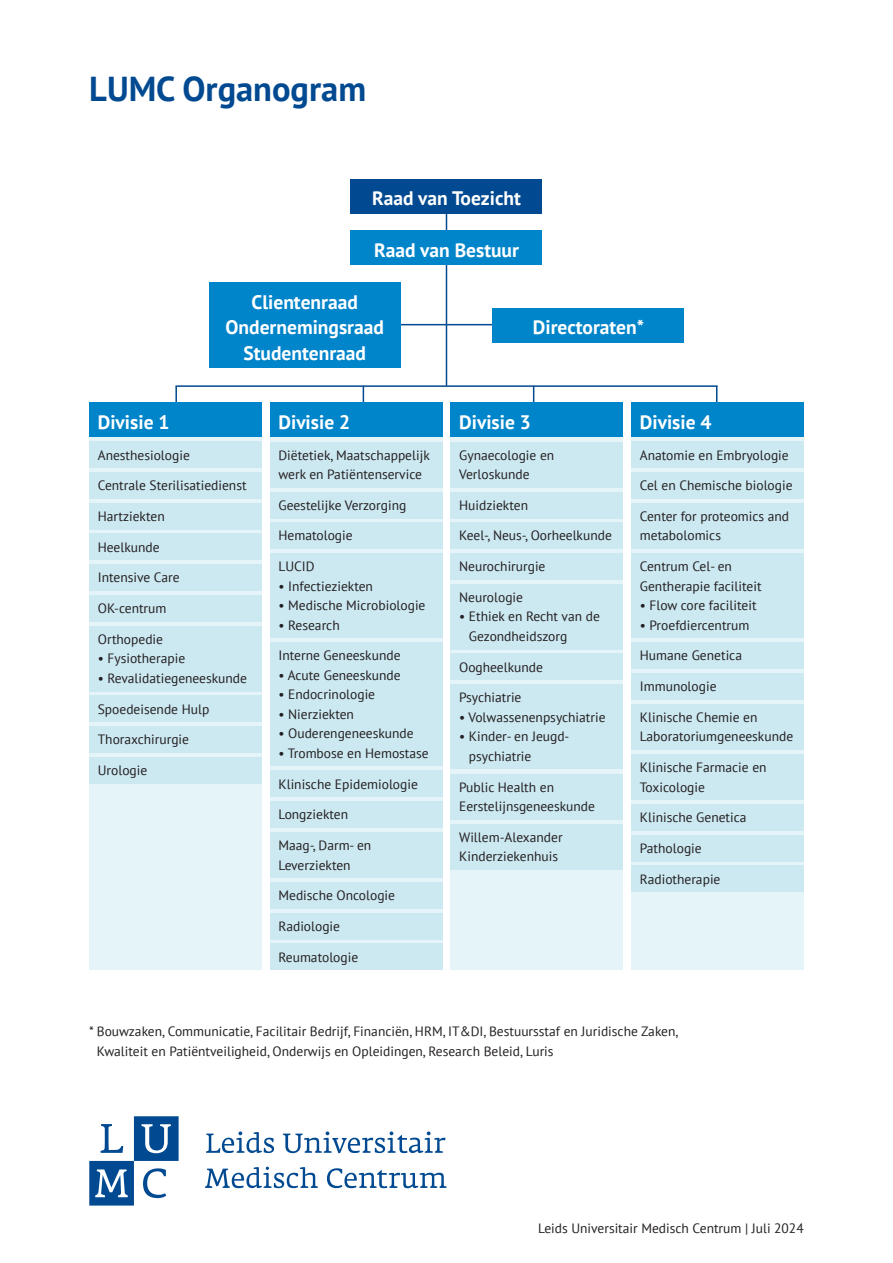
<style>
.page{position:relative;width:893px;height:1263px;background:#fff}
.page>*{position:absolute;margin:0;border:0;box-sizing:border-box;transform-origin:0 0}
.t1{font:700 34.5px "PT Sans";color:#014990}
.t2{font:700 19.5px "PT Sans";color:#fff}
.t3{font:13.5px/19.5px "PT Sans";color:#231f20}
</style>
<div class="page">
<svg style="left:89px;top:1116px;width:90px;height:89px"></svg>
<svg style="left:327px;top:1168px;width:119px;height:20px"></svg>
<svg style="left:205px;top:1167px;width:113px;height:21px"></svg>
<svg style="left:206px;top:1131px;width:68px;height:22px"></svg>
<svg style="left:283px;top:1131px;width:163px;height:22px"></svg>
<hr style="left:446px;top:209px;width:1px;height:177px;background:#014990">
<hr style="left:175px;top:385px;width:542px;height:2px;background:#014990">
<hr style="left:175px;top:386px;width:2px;height:177px;background:#014990">
<hr style="left:363px;top:386px;width:1px;height:176px;background:#014990">
<hr style="left:533px;top:386px;width:1px;height:176px;background:#014990">
<hr style="left:716px;top:386px;width:1px;height:176px;background:#014990">
<hr style="left:363px;top:324px;width:167px;height:1px;background:#014990">
<div style="left:631px;top:402px;width:173px;height:568px;background:#e5f4f8"></div>
<div style="left:451px;top:402px;width:172px;height:568px;background:#e5f4f8"></div>
<div style="left:270px;top:402px;width:172px;height:568px;background:#e5f4f8"></div>
<div style="left:89px;top:402px;width:173px;height:568px;background:#e5f4f8"></div>
<div style="left:89px;top:402px;width:173px;height:35px;background:#0084ca"></div>
<div style="left:631px;top:402px;width:173px;height:35px;background:#0084ca"></div>
<div style="left:270px;top:402px;width:172px;height:35px;background:#0084ca"></div>
<div style="left:451px;top:402px;width:172px;height:35px;background:#0084ca"></div>
<div style="left:270px;top:442px;width:172px;height:45px;background:#cce8f1"></div>
<div style="left:270px;top:492px;width:172px;height:26px;background:#cce8f1"></div>
<div style="left:270px;top:522px;width:172px;height:27px;background:#cce8f1"></div>
<div style="left:270px;top:553px;width:172px;height:85px;background:#cce8f1"></div>
<div style="left:270px;top:642px;width:172px;height:124px;background:#cce8f1"></div>
<div style="left:270px;top:771px;width:172px;height:26px;background:#cce8f1"></div>
<div style="left:270px;top:801px;width:172px;height:27px;background:#cce8f1"></div>
<div style="left:270px;top:832px;width:172px;height:46px;background:#cce8f1"></div>
<div style="left:270px;top:882px;width:172px;height:27px;background:#cce8f1"></div>
<div style="left:270px;top:913px;width:172px;height:26px;background:#cce8f1"></div>
<div style="left:270px;top:944px;width:172px;height:26px;background:#cce8f1"></div>
<div style="left:451px;top:442px;width:172px;height:45px;background:#cce8f1"></div>
<div style="left:451px;top:492px;width:172px;height:26px;background:#cce8f1"></div>
<div style="left:451px;top:522px;width:172px;height:27px;background:#cce8f1"></div>
<div style="left:451px;top:553px;width:172px;height:27px;background:#cce8f1"></div>
<div style="left:451px;top:584px;width:172px;height:65px;background:#cce8f1"></div>
<div style="left:451px;top:654px;width:172px;height:26px;background:#cce8f1"></div>
<div style="left:451px;top:684px;width:172px;height:85px;background:#cce8f1"></div>
<div style="left:451px;top:773px;width:172px;height:46px;background:#cce8f1"></div>
<div style="left:451px;top:824px;width:172px;height:46px;background:#cce8f1"></div>
<div style="left:89px;top:442px;width:173px;height:26px;background:#cce8f1"></div>
<div style="left:89px;top:472px;width:173px;height:27px;background:#cce8f1"></div>
<div style="left:89px;top:503px;width:173px;height:26px;background:#cce8f1"></div>
<div style="left:89px;top:534px;width:173px;height:26px;background:#cce8f1"></div>
<div style="left:89px;top:564px;width:173px;height:27px;background:#cce8f1"></div>
<div style="left:89px;top:595px;width:173px;height:27px;background:#cce8f1"></div>
<div style="left:89px;top:626px;width:173px;height:65px;background:#cce8f1"></div>
<div style="left:89px;top:695px;width:173px;height:27px;background:#cce8f1"></div>
<div style="left:89px;top:726px;width:173px;height:27px;background:#cce8f1"></div>
<div style="left:89px;top:757px;width:173px;height:26px;background:#cce8f1"></div>
<div style="left:631px;top:442px;width:173px;height:26px;background:#cce8f1"></div>
<div style="left:631px;top:472px;width:173px;height:27px;background:#cce8f1"></div>
<div style="left:631px;top:642px;width:173px;height:27px;background:#cce8f1"></div>
<div style="left:631px;top:673px;width:173px;height:27px;background:#cce8f1"></div>
<div style="left:631px;top:704px;width:173px;height:46px;background:#cce8f1"></div>
<div style="left:631px;top:754px;width:173px;height:46px;background:#cce8f1"></div>
<div style="left:631px;top:804px;width:173px;height:27px;background:#cce8f1"></div>
<div style="left:631px;top:835px;width:173px;height:26px;background:#cce8f1"></div>
<div style="left:631px;top:866px;width:173px;height:26px;background:#cce8f1"></div>
<div style="left:631px;top:503px;width:173px;height:46px;background:#cce8f1"></div>
<div style="left:631px;top:553px;width:173px;height:85px;background:#cce8f1"></div>
<div style="left:351px;top:179px;width:191px;height:34px;background:#014990"></div>
<div style="left:351px;top:231px;width:191px;height:34px;background:#0084ca"></div>
<div style="left:493px;top:308px;width:191px;height:35px;background:#0084ca"></div>
<div style="left:209px;top:282px;width:191px;height:86px;background:#0084ca"></div>
<p class="t1" style="left:89px;top:67px;width:278px">LUMC Organogram</p>
<p class="t2" style="left:372px;top:185px;width:150px">Raad van Toezicht</p>
<p class="t2" style="left:374px;top:237px;width:146px">Raad van Bestuur</p>
<p class="t2" style="left:252px;top:289px;width:108px">Clientenraad</p>
<p class="t2" style="left:226px;top:315px;width:160px">Ondernemingsraad</p>
<p class="t2" style="left:243px;top:340px;width:124px">Studentenraad</p>
<p class="t2" style="left:533px;top:315px;width:113px">Directoraten*</p>
<p class="t2" style="left:98px;top:409px;width:73px">Divisie 1</p>
<p class="t2" style="left:278px;top:409px;width:73px">Divisie 2</p>
<p class="t2" style="left:459px;top:409px;width:73px">Divisie 3</p>
<p class="t2" style="left:640px;top:409px;width:73px">Divisie 4</p>
<p class="t3" style="left:278px;top:445px;width:153px">Diëtetiek, Maatschappelijk werk en Patiëntenservice</p>
<p class="t3" style="left:278px;top:495px;width:129px">Geestelijke Verzorging</p>
<p class="t3" style="left:278px;top:526px;width:76px">Hematologie</p>
<p class="t3" style="left:278px;top:556px;width:38px">LUCID</p>
<p class="t3" style="left:278px;top:576px;width:96px">• Infectieziekten</p>
<p class="t3" style="left:278px;top:595px;width:149px">• Medische Microbiologie</p>
<p class="t3" style="left:278px;top:615px;width:63px">• Research</p>
<p class="t3" style="left:278px;top:646px;width:124px">Interne Geneeskunde</p>
<p class="t3" style="left:278px;top:665px;width:124px">• Acute Geneeskunde</p>
<p class="t3" style="left:278px;top:685px;width:98px">• Endocrinologie</p>
<p class="t3" style="left:278px;top:704px;width:77px">• Nierziekten</p>
<p class="t3" style="left:278px;top:724px;width:137px">• Ouderengeneeskunde</p>
<p class="t3" style="left:278px;top:743px;width:152px">• Trombose en Hemostase</p>
<p class="t3" style="left:278px;top:774px;width:141px">Klinische Epidemiologie</p>
<p class="t3" style="left:278px;top:804px;width:71px">Longziekten</p>
<p class="t3" style="left:278px;top:835px;width:94px">Maag-, Darm- en</p>
<p class="t3" style="left:278px;top:855px;width:74px">Leverziekten</p>
<p class="t3" style="left:278px;top:885px;width:118px">Medische Oncologie</p>
<p class="t3" style="left:278px;top:916px;width:63px">Radiologie</p>
<p class="t3" style="left:278px;top:947px;width:81px">Reumatologie</p>
<p class="t3" style="left:459px;top:445px;width:97px">Gynaecologie en</p>
<p class="t3" style="left:459px;top:464px;width:72px">Verloskunde</p>
<p class="t3" style="left:459px;top:495px;width:70px">Huidziekten</p>
<p class="t3" style="left:459px;top:526px;width:154px">Keel-, Neus-, Oorheelkunde</p>
<p class="t3" style="left:459px;top:556px;width:88px">Neurochirurgie</p>
<p class="t3" style="left:459px;top:587px;width:65px">Neurologie</p>
<p class="t3" style="left:459px;top:607px;width:142px">• Ethiek en Recht van de</p>
<p class="t3" style="left:469px;top:626px;width:100px">Gezondheidszorg</p>
<p class="t3" style="left:459px;top:657px;width:85px">Oogheelkunde</p>
<p class="t3" style="left:459px;top:687px;width:64px">Psychiatrie</p>
<p class="t3" style="left:459px;top:707px;width:148px">• Volwassenenpsychiatrie</p>
<p class="t3" style="left:469px;top:726px;width:102px;text-indent:-10px">• Kinder- en Jeugd&shy;psychiatrie</p>
<p class="t3" style="left:459px;top:777px;width:96px">Public Health en</p>
<p class="t3" style="left:459px;top:796px;width:137px">Eerstelijnsgeneeskunde</p>
<p class="t3" style="left:459px;top:827px;width:105px">Willem-Alexander</p>
<p class="t3" style="left:459px;top:846px;width:100px">Kinderziekenhuis</p>
<p class="t3" style="left:98px;top:445px;width:94px">Anesthesiologie</p>
<p class="t3" style="left:98px;top:475px;width:150px">Centrale Sterilisatiedienst</p>
<p class="t3" style="left:98px;top:506px;width:68px">Hartziekten</p>
<p class="t3" style="left:98px;top:537px;width:63px">Heelkunde</p>
<p class="t3" style="left:98px;top:568px;width:83px">Intensive Care</p>
<p class="t3" style="left:98px;top:598px;width:70px">OK-centrum</p>
<p class="t3" style="left:98px;top:629px;width:67px">Orthopedie</p>
<p class="t3" style="left:98px;top:648px;width:89px">• Fysiotherapie</p>
<p class="t3" style="left:98px;top:668px;width:151px">• Revalidatiegeneeskunde</p>
<p class="t3" style="left:98px;top:699px;width:113px">Spoedeisende Hulp</p>
<p class="t3" style="left:98px;top:729px;width:93px">Thoraxchirurgie</p>
<p class="t3" style="left:98px;top:760px;width:51px">Urologie</p>
<p class="t3" style="left:640px;top:445px;width:150px">Anatomie en Embryologie</p>
<p class="t3" style="left:640px;top:475px;width:154px">Cel en Chemische biologie</p>
<p class="t3" style="left:640px;top:506px;width:151px">Center for proteomics and</p>
<p class="t3" style="left:640px;top:526px;width:83px">metabolomics</p>
<p class="t3" style="left:640px;top:556px;width:94px">Centrum Cel- en</p>
<p class="t3" style="left:640px;top:576px;width:123px">Gentherapie faciliteit</p>
<p class="t3" style="left:640px;top:595px;width:118px">• Flow core faciliteit</p>
<p class="t3" style="left:640px;top:615px;width:111px">• Proefdiercentrum</p>
<p class="t3" style="left:640px;top:646px;width:104px">Humane Genetica</p>
<p class="t3" style="left:640px;top:676px;width:78px">Immunologie</p>
<p class="t3" style="left:640px;top:707px;width:119px">Klinische Chemie en</p>
<p class="t3" style="left:640px;top:726px;width:155px">Laboratoriumgeneeskunde</p>
<p class="t3" style="left:640px;top:757px;width:128px">Klinische Farmacie en<br>Toxicologie</p>
<p class="t3" style="left:640px;top:807px;width:108px">Klinische Genetica</p>
<p class="t3" style="left:640px;top:838px;width:63px">Pathologie</p>
<p class="t3" style="left:640px;top:869px;width:82px">Radiotherapie</p>
<p class="t3" style="left:89px;top:1022px;width:591px">* Bouwzaken, Communicatie, Facilitair Bedrijf, Financiën, HRM, IT&amp;DI, Bestuursstaf en Juridische Zaken,</p>
<p class="t3" style="left:97px;top:1041px;width:458px">Kwaliteit en Patiëntveiligheid, Onderwijs en Opleidingen, Research Beleid, Luris</p>
<p class="t3" style="left:538px;top:1218px;width:267px">Leids Universitair Medisch Centrum | Juli 2024</p>
</div>
